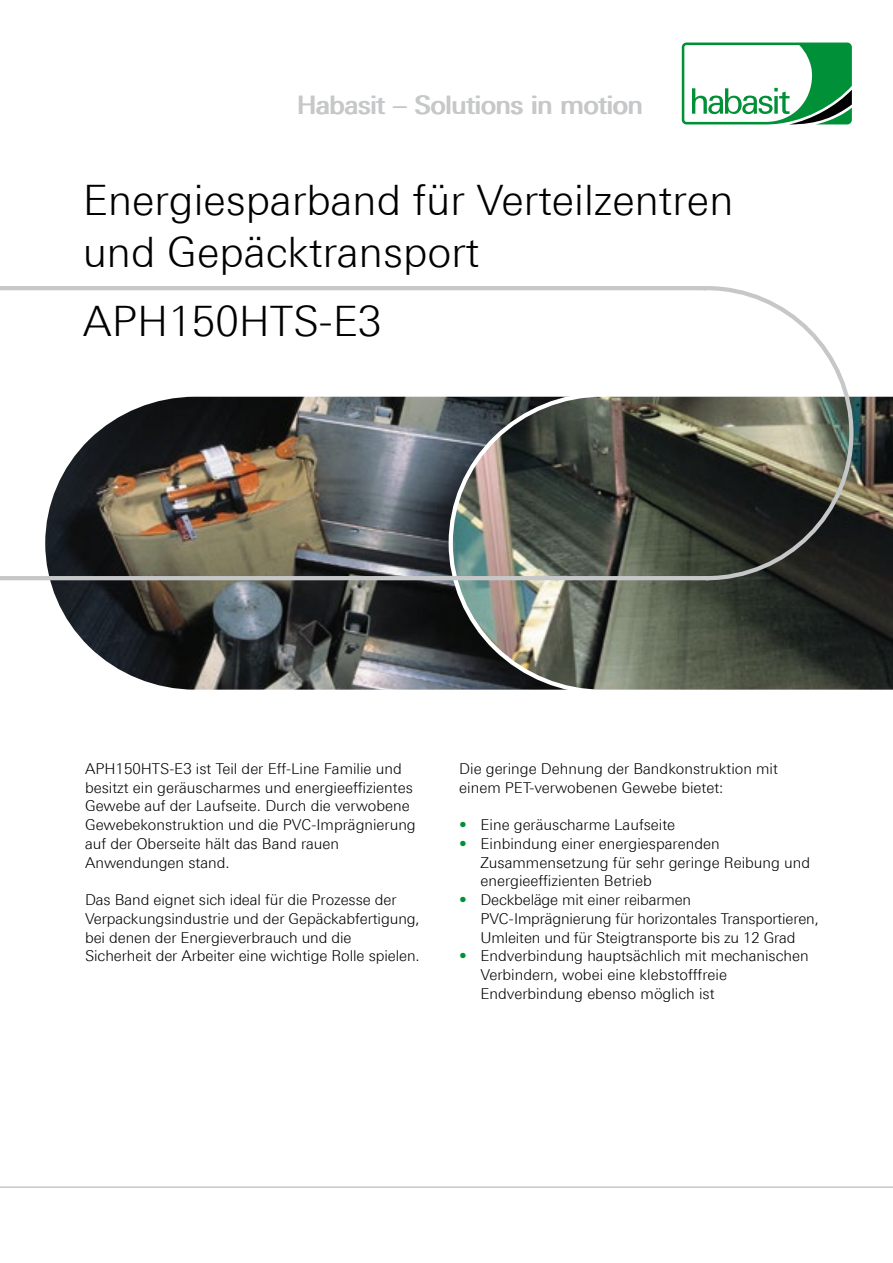
<style>
.page{position:relative;width:893px;height:1263px;background:#fff}
.page>*{position:absolute;margin:0;border:0;box-sizing:border-box;transform-origin:0 0}
.t1{font:300 42px/52.5px "Linotype Univers 330";color:#000}
.t2{font:25.5px "Linotype Univers 430";letter-spacing:-.01em;color:#c6c7c8}
.t3{font:300 15px/18.8px "Linotype Univers 330";color:#000}
.s1{color:#009037}
</style>
<div class="page">
<svg style="left:50px;top:582px;width:396px;height:108px;background:#525455"></svg>
<img style="left:446px;top:396px;width:447px;height:294px">
<img style="left:0;top:286px;width:856px;height:296px">
<hr style="left:0;top:1186px;width:893px;height:2px;background:#c6c7c8">
<svg style="left:682px;top:43px;width:170px;height:81px"></svg>
<h2 class="t2" style="left:298px;top:90px;width:347px">Habasit – Solutions in motion</h2>
<h1 class="t1" style="left:83px;top:173px;width:652px">Energiesparband für Verteilzentren und Gepäcktransport</h1>
<h1 class="t1" style="left:83px;top:294px;width:300px">APH150HTS-E3</h1>
<p class="t3" style="left:85px;top:759px;width:332px">APH150HTS-E3 ist Teil der Eff-Line Familie und besitzt ein geräuscharmes und energieeffizientes Gewebe auf der Laufseite. Durch die verwobene Gewebekonstruktion und die PVC-Imprägnierung auf der Oberseite hält das Band rauen Anwendungen stand.</p>
<p class="t3" style="left:85px;top:890px;width:336px">Das Band eignet sich ideal für die Prozesse der Verpackungsindustrie und der Gepäckabfertigung, bei denen der Energieverbrauch und die Sicherheit der Arbeiter eine wichtige Rolle spielen.</p>
<p class="t3" style="left:459px;top:759px;width:320px">Die geringe Dehnung der Bandkonstruktion mit einem PET-verwobenen Gewebe bietet:</p>
<p class="t3" style="left:459px;top:815px;width:218px"><span class="s1">•</span> Eine geräuscharme Laufseite</p>
<p class="t3" style="left:480px;top:834px;width:331px;text-indent:-21px"><span class="s1">•</span> Einbindung einer energiesparenden<br>Zusammensetzung für sehr geringe Reibung und energieeffizienten Betrieb</p>
<p class="t3" style="left:480px;top:890px;width:340px;text-indent:-21px"><span class="s1">•</span> Deckbeläge mit einer reibarmen<br>PVC-Imprägnierung für horizontales Transportieren,<br>Umleiten und für Steigtransporte bis zu 12 Grad</p>
<p class="t3" style="left:480px;top:946px;width:330px;text-indent:-21px"><span class="s1">•</span> Endverbindung hauptsächlich mit mechanischen<br>Verbindern, wobei eine klebstofffreie<br>Endverbindung ebenso möglich ist</p>
</div>
